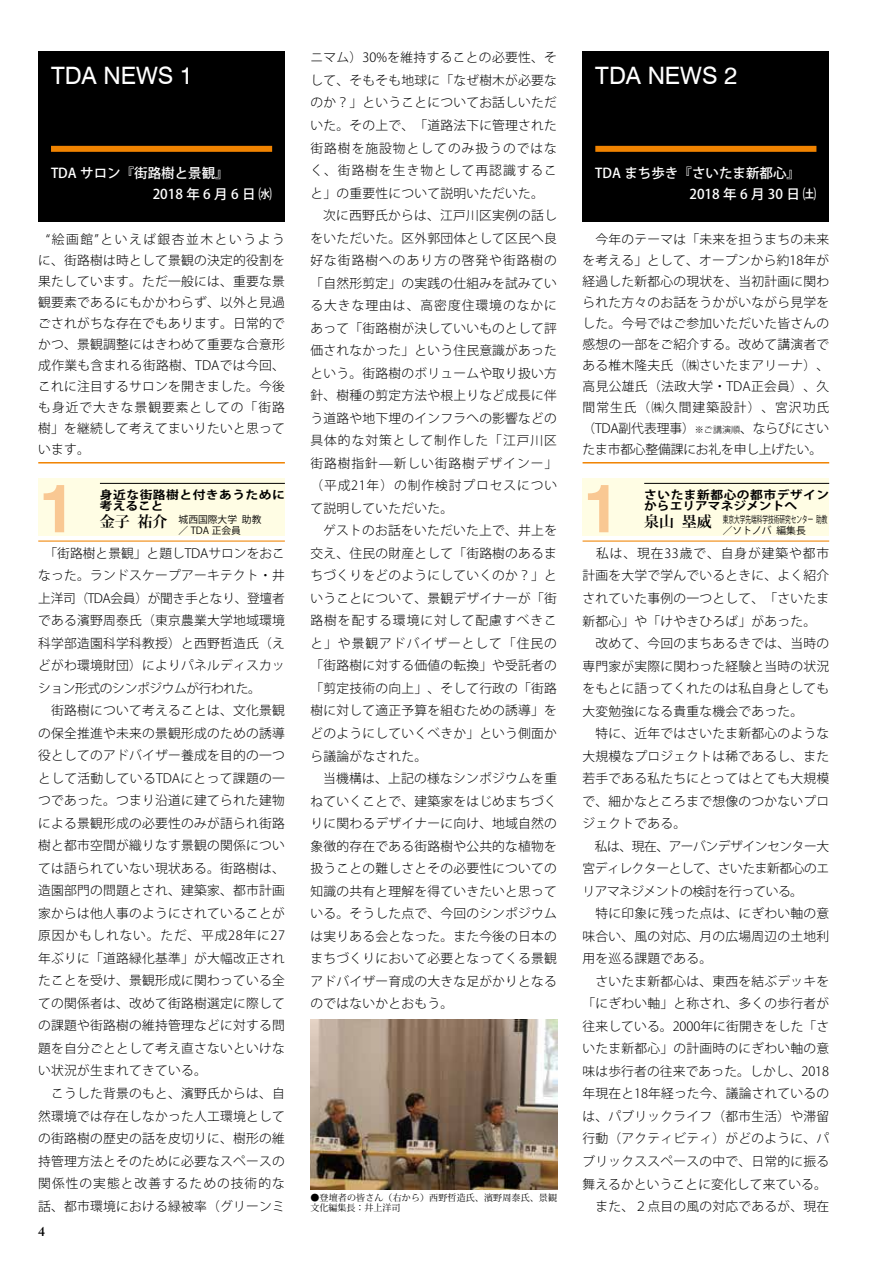
<style>
.page{position:relative;width:893px;height:1263px;background:#fff}
.page>*{position:absolute;margin:0;border:0;box-sizing:border-box;transform-origin:0 0}
.t1{font:700 67.5px "Swiss 721 BT";color:#f9c893}
.t2{font:24px "Swiss 721 BT";color:#fff}
.t3{font:500 13.5px/21px "Koz Go Pro";color:#fff}
.t4{font:600 13.5px "Adobe Caslon Pro";color:#000}
.t5{font:300 12.75px/22.5px "Koz Go Pro";letter-spacing:.02em;color:#000;text-align:justify}
.t6{font:700 11.55px/11.2px "Koz Go Pro";letter-spacing:.04em;color:#000;scale:1.11 1}
.t7{font:9.75px/11.2px "Koz Go Pro";color:#000;scale:.58 1}
.t8{font:9.75px/11.2px "Koz Go Pro";color:#000}
.t9{font:9px/10.5px "Koz Min Pro";letter-spacing:.015em;color:#000}
.s1{font-size:9px}
.s2{font-family:"Koz Min Pro";font-weight:700;font-size:15px}
</style>
<div class="page">
<img style="left:310px;top:1019px;width:247px;height:170px">
<div style="left:38px;top:51px;width:247px;height:171px;background:#000"></div>
<div style="left:583px;top:51px;width:246px;height:171px;background:#000"></div>
<div style="left:51px;top:146px;width:221px;height:6px;background:#f08300"></div>
<div style="left:595px;top:146px;width:221px;height:6px;background:#f08300"></div>
<hr style="left:583px;top:462px;width:246px;height:1px;background:#f08300">
<hr style="left:38px;top:462px;width:247px;height:1px;background:#f08300">
<div style="left:38px;top:479px;width:247px;height:57px;background:#fffde4"></div>
<hr style="left:38px;top:540px;width:247px;height:2px;background:#f08300">
<hr style="left:100px;top:483px;width:185px;height:1px;background:#000">
<div style="left:583px;top:479px;width:246px;height:57px;background:#fffde4"></div>
<hr style="left:583px;top:540px;width:246px;height:2px;background:#f08300">
<hr style="left:644px;top:483px;width:185px;height:1px;background:#000">
<p class="t5" style="left:310px;top:47px;width:248px">ニマム）30%を維持することの必要性、そして、そもそも地球に「なぜ樹木が必要なのか？」ということについてお話しいただいた。その上で、「道路法下に管理された街路樹を施設物としてのみ扱うのではなく、街路樹を生き物として再認識すること」の重要性について説明いただいた。</p>
<p class="t5" style="left:310px;top:204px;width:248px;text-indent:13px">次に西野氏からは、江戸川区実例の話しをいただいた。区外郭団体として区民へ良好な街路樹へのあり方の啓発や街路樹の「自然形剪定」の実践の仕組みを試みている大きな理由は、高密度住環境のなかにあって「街路樹が決していいものとして評価されなかった」という住民意識があったという。街路樹のボリュームや取り扱い方針、樹種の剪定方法や根上りなど成長に伴う道路や地下埋のインフラへの影響などの具体的な対策として制作した「江戸川区街路樹指針—新しい街路樹デザインー」（平成21年）の制作検討プロセスについて説明していただいた。</p>
<p class="t5" style="left:310px;top:519px;width:248px;text-indent:13px">ゲストのお話をいただいた上で、井上を交え、住民の財産として「街路樹のあるまちづくりをどのようにしていくのか？」ということについて、景観デザイナーが「街路樹を配する環境に対して配慮すべきこと」や景観アドバイザーとして「住民の「街路樹に対する価値の転換」や受託者の「剪定技術の向上」、そして行政の「街路樹に対して適正予算を組むための誘導」をどのようにしていくべきか」という側面から議論がなされた。</p>
<p class="t5" style="left:310px;top:767px;width:248px;text-indent:13px">当機構は、上記の様なシンポジウムを重ねていくことで、建築家をはじめまちづくりに関わるデザイナーに向け、地域自然の象徴的存在である街路樹や公共的な植物を扱うことの難しさとその必要性についての知識の共有と理解を得ていきたいと思っている。そうした点で、今回のシンポジウムは実りある会となった。また今後の日本のまちづくりにおいて必要となってくる景観アドバイザー育成の大きな足がかりとなるのではないかとおもう。</p>
<h2 class="t2" style="left:51px;top:61px;width:143px">TDA NEWS 1</h2>
<h2 class="t2" style="left:595px;top:61px;width:143px">TDA NEWS 2</h2>
<p class="t3" style="left:153px;top:163px;width:121px;text-indent:-102px">TDA サロン『街路樹と景観』<br>2018年6月6日 ㈬</p>
<p class="t3" style="left:689px;top:163px;width:129px;text-indent:-94px">TDA まち歩き『さいたま新都心』<br>2018年6月30日 ㈯</p>
<p class="t5" style="left:583px;top:229px;width:248px;line-height:21px;text-indent:13px">今年のテーマは「未来を担うまちの未来を考える」として、オープンから約18年が経過した新都心の現状を、当初計画に関わられた方々のお話をうかがいながら見学をした。今号ではご参加いただいた皆さんの感想の一部をご紹介する。改めて講演者である椎木隆夫氏（㈱さいたまアリーナ）、高見公雄氏（法政大学・TDA正会員）、久間常生氏（㈱久間建築設計）、宮沢功氏（TDA副代表理事）<span class="s1">※ご講演順</span>、ならびにさいたま市都心整備課にお礼を申し上げたい。</p>
<p class="t5" style="left:38px;top:229px;width:248px;line-height:21px;text-indent:8px">“絵画館”といえば銀杏並木というように、街路樹は時として景観の決定的役割を果たしています。ただ一般には、重要な景観要素であるにもかかわらず、以外と見過ごされがちな存在でもあります。日常的でかつ、景観調整にはきわめて重要な合意形成作業も含まれる街路樹、TDAでは今回、これに注目するサロンを開きました。今後も身近で大きな景観要素としての「街路樹」を継続して考えてまいりたいと思っています。</p>
<h1 class="t1" style="left:38px;top:467px;width:40px">1</h1>
<p class="t6" style="left:100px;top:490px;width:168px">身近な街路樹と付きあうために考えること</p>
<h1 class="t1" style="left:583px;top:467px;width:40px">1</h1>
<p class="t6" style="left:644px;top:490px;width:168px">さいたま新都心の都市デザインからエリアマネジメントへ</p>
<p class="t8" style="left:179px;top:514px;width:84px;text-indent:-79px"><span class="s2">金子 祐介</span> 城西国際大学 助教／ TDA 正会員</p>
<p class="t7" style="left:723px;top:514px;width:182px;text-indent:-79px"><span class="s2">泉山 塁威</span> 東京大学先端科学技術研究センター 助教／ソトノバ 編集長</p>
<p class="t5" style="left:38px;top:542px;width:248px;text-indent:6px">「街路樹と景観」と題しTDAサロンをおこなった。ランドスケープアーキテクト・井上洋司（TDA会員）が聞き手となり、登壇者である濱野周泰氏（東京農業大学地域環境科学部造園科学科教授）と西野哲造氏（えどがわ環境財団）によりパネルディスカッション形式のシンポジウムが行われた。</p>
<p class="t5" style="left:38px;top:699px;width:248px;text-indent:13px">街路樹について考えることは、文化景観の保全推進や未来の景観形成のための誘導役としてのアドバイザー養成を目的の一つとして活動しているTDAにとって課題の一つであった。つまり沿道に建てられた建物による景観形成の必要性のみが語られ街路樹と都市空間が織りなす景観の関係については語られていない現状ある。街路樹は、造園部門の問題とされ、建築家、都市計画家からは他人事のようにされていることが原因かもしれない。ただ、平成28年に27年ぶりに「道路緑化基準」が大幅改正されたことを受け、景観形成に関わっている全ての関係者は、改めて街路樹選定に際しての課題や街路樹の維持管理などに対する問題を自分ごととして考え直さないといけない状況が生まれてきている。</p>
<p class="t5" style="left:38px;top:1082px;width:248px;text-indent:13px">こうした背景のもと、濱野氏からは、自然環境では存在しなかった人工環境としての街路樹の歴史の話を皮切りに、樹形の維持管理方法とそのために必要なスペースの関係性の実態と改善するための技術的な話、都市環境における緑被率（グリーンミ</p>
<p class="t5" style="left:583px;top:542px;width:248px;text-indent:14px">私は、現在33歳で、自身が建築や都市計画を大学で学んでいるときに、よく紹介されていた事例の一つとして、「さいたま新都心」や「けやきひろば」があった。</p>
<p class="t5" style="left:583px;top:632px;width:248px;text-indent:13px">改めて、今回のまちあるきでは、当時の専門家が実際に関わった経験と当時の状況をもとに語ってくれたのは私自身としても大変勉強になる貴重な機会であった。</p>
<p class="t5" style="left:583px;top:722px;width:248px;text-indent:13px">特に、近年ではさいたま新都心のような大規模なプロジェクトは稀であるし、また若手である私たちにとってはとても大規模で、細かなところまで想像のつかないプロジェクトである。</p>
<p class="t5" style="left:583px;top:835px;width:248px;text-indent:12px">私は、現在、アーバンデザインセンター大宮ディレクターとして、さいたま新都心のエリアマネジメントの検討を行っている。</p>
<p class="t5" style="left:583px;top:902px;width:248px;text-indent:13px">特に印象に残った点は、にぎわい軸の意味合い、風の対応、月の広場周辺の土地利用を巡る課題である。</p>
<p class="t5" style="left:583px;top:970px;width:248px;text-align:right">さいたま新都心は、東西を結ぶデッキを「にぎわい軸」と称され、多くの歩行者が往来している。2000年に街開きをした「さいたま新都心」の計画時のにぎわい軸の意味は歩行者の往来であった。しかし、2018年現在と18年経った今、議論されているのは、パブリックライフ（都市生活）や滞留行動（アクティビティ）がどのように、パブリックススペースの中で、日常的に振る舞えるかということに変化して来ている。また、２点目の風の対応であるが、現在</p>
<p class="t9" style="left:310px;top:1192px;width:248px">●登壇者の皆さん（右から）西野哲造氏、濱野周泰氏、景観文化編集長：井上洋司</p>
<p class="t4" style="left:38px;top:1223px;width:8px">4</p>
</div>
